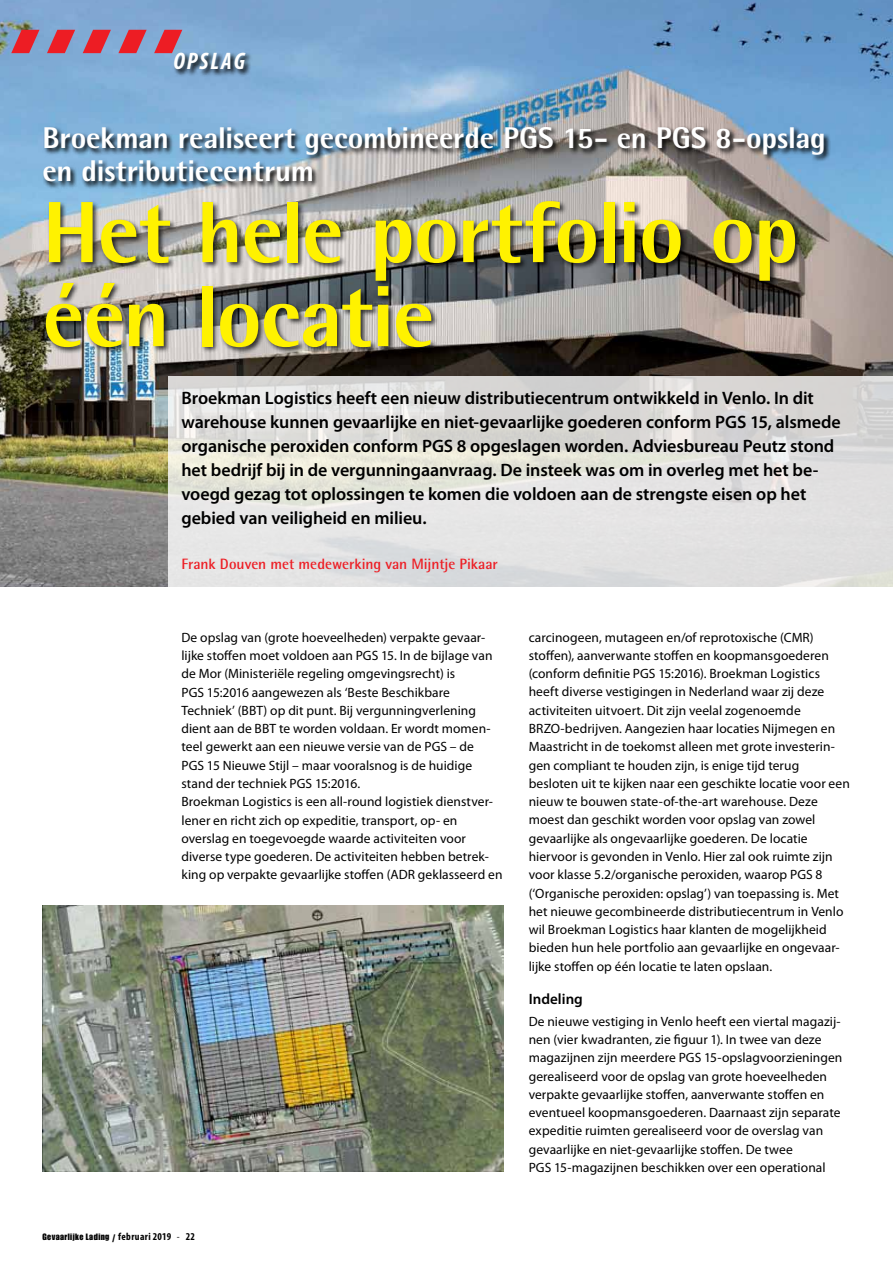
<style>
.page{position:relative;width:893px;height:1263px;background:#fff}
.page>*{position:absolute;margin:0;border:0;box-sizing:border-box;transform-origin:0 0}
.t1{font:800 87px/84px "Rotis Semi Sans Std";letter-spacing:-.02em;color:#fff200}
.t2{font:800 30px/33px "Rotis Semi Sans Std";letter-spacing:-.005em;color:#fff}
.t3{font:italic 700 condensed 24px "Myriad Pro";letter-spacing:.08em;color:#fff}
.t4{font:600 18px/24px "Myriad Pro";letter-spacing:-.005em;color:#000}
.t5{font:700 15px "Rotis Semi Sans Std";color:#ed1d24}
.t6{font:600 15px "Myriad Pro";letter-spacing:.005em;color:#000}
.t7{font:13.5px/18.3px "Myriad Pro";letter-spacing:.005em;color:#000}
.t8{font:9px "Impact LT Std";letter-spacing:.045em;color:#000}
.s1{font-size:10.5px}
.s2{font-family:"Myriad Pro";font-weight:700;font-stretch:condensed;font-size:10.5px}
.s3{font-family:"Myriad Pro";font-stretch:condensed;font-size:10.5px}
</style>
<div class="page">
<img style="left:0;top:0;width:893px;height:587px">
<img style="left:43px;top:906px;width:460px;height:266px">
<svg style="left:169px;top:377px;width:724px;height:210px;fill:#e2e1df"></svg>
<svg style="left:11px;top:30px;width:28px;height:23px"></svg>
<svg style="left:47px;top:30px;width:28px;height:23px"></svg>
<svg style="left:83px;top:30px;width:28px;height:23px"></svg>
<svg style="left:118px;top:30px;width:29px;height:23px"></svg>
<svg style="left:154px;top:30px;width:28px;height:23px"></svg>
<svg style="left:173px;top:52px;width:80px;height:25px"></svg>
<div style="left:44px;top:200px;width:758px;height:154px;background:#000;opacity:.75"></div>
<img style="left:42px;top:126px;width:789px;height:63px">
<h3 class="t3" style="left:173px;top:47px;width:73px">Opslag</h3>
<h2 class="t2" style="left:43px;top:121px;width:785px">Broekman realiseert gecombineerde PGS 15- en PGS 8-opslag en distributiecentrum</h2>
<h1 class="t1" style="left:43px;top:189px;width:758px">Het hele portfolio op één locatie</h1>
<p class="t4" style="left:181px;top:385px;width:661px">Broekman Logistics heeft een nieuw distributiecentrum ontwikkeld in Venlo. In dit warehouse kunnen gevaarlijke en niet-gevaarlijke goederen conform PGS 15, alsmede organische peroxiden conform PGS 8 opgeslagen worden. Adviesbureau Peutz stond het bedrijf bij in de vergunningaanvraag. De insteek was om in overleg met het be&shy;voegd gezag tot oplossingen te komen die voldoen aan de strengste eisen op het gebied van veiligheid en milieu.</p>
<p class="t5" style="left:181px;top:554px;width:318px">Frank Douven met medewerking van Mijntje Pikaar</p>
<p class="t7" style="left:181px;top:628px;width:323px">De opslag van (grote hoeveelheden) verpakte gevaar&shy;lijke stoffen moet voldoen aan PGS 15. In de bijlage van de Mor (Ministeriële regeling omgevingsrecht) is<br>PGS 15:2016 aangewezen als ‘Beste Beschikbare Techniek’ (BBT) op dit punt. Bij vergunningverlening dient aan de BBT te worden voldaan. Er wordt momen&shy;teel gewerkt aan een nieuwe versie van de PGS – de<br>PGS 15 Nieuwe Stijl – maar vooralsnog is de huidige stand der techniek PGS 15:2016.<br>Broekman Logistics is een all-round logistiek dienstver&shy;lener en richt zich op expeditie, transport, op- en overslag en toegevoegde waarde activiteiten voor diverse type goederen. De activiteiten hebben betrek&shy;king op verpakte gevaarlijke stoffen (ADR geklasseerd en</p>
<p class="t7" style="left:529px;top:628px;width:323px">carcinogeen, mutageen en/of reprotoxische (CMR) stoffen), aanverwante stoffen en koopmansgoederen (conform definitie PGS 15:2016). Broekman Logistics heeft diverse vestigingen in Nederland waar zij deze activiteiten uitvoert. Dit zijn veelal zogenoemde BRZO-bedrijven. Aangezien haar locaties Nijmegen en Maastricht in de toekomst alleen met grote investerin&shy;gen compliant te houden zijn, is enige tijd terug besloten uit te kijken naar een geschikte locatie voor een nieuw te bouwen state-of-the-art warehouse. Deze moest dan geschikt worden voor opslag van zowel gevaarlijke als ongevaarlijke goederen. De locatie hiervoor is gevonden in Venlo. Hier zal ook ruimte zijn voor klasse 5.2/organische peroxiden, waarop PGS 8 (‘Organische peroxiden: opslag’) van toepassing is. Met het nieuwe gecombineerde distributiecentrum in Venlo wil Broekman Logistics haar klanten de mogelijkheid bieden hun hele portfolio aan gevaarlijke en ongevaar&shy;lijke stoffen op één locatie te laten opslaan.</p>
<p class="t6" style="left:529px;top:990px;width:56px">Indeling</p>
<p class="t7" style="left:529px;top:1012px;width:315px">De nieuwe vestiging in Venlo heeft een viertal magazij&shy;nen (vier kwadranten, zie figuur 1). In twee van deze magazijnen zijn meerdere PGS 15-opslagvoorzieningen gerealiseerd voor de opslag van grote hoeveelheden verpakte gevaarlijke stoffen, aanverwante stoffen en eventueel koopmansgoederen. Daarnaast zijn separate expeditie ruimten gerealiseerd voor de overslag van gevaarlijke en niet-gevaarlijke stoffen. De twee<br>PGS 15-magazijnen beschikken over een operational</p>
<p class="t8" style="left:43px;top:1232px;width:154px">Gevaarlijke Lading <span class="s1">/</span> <span class="s2">februari 2019</span> <span class="s3">-</span> <span class="s2">22</span></p>
</div>
